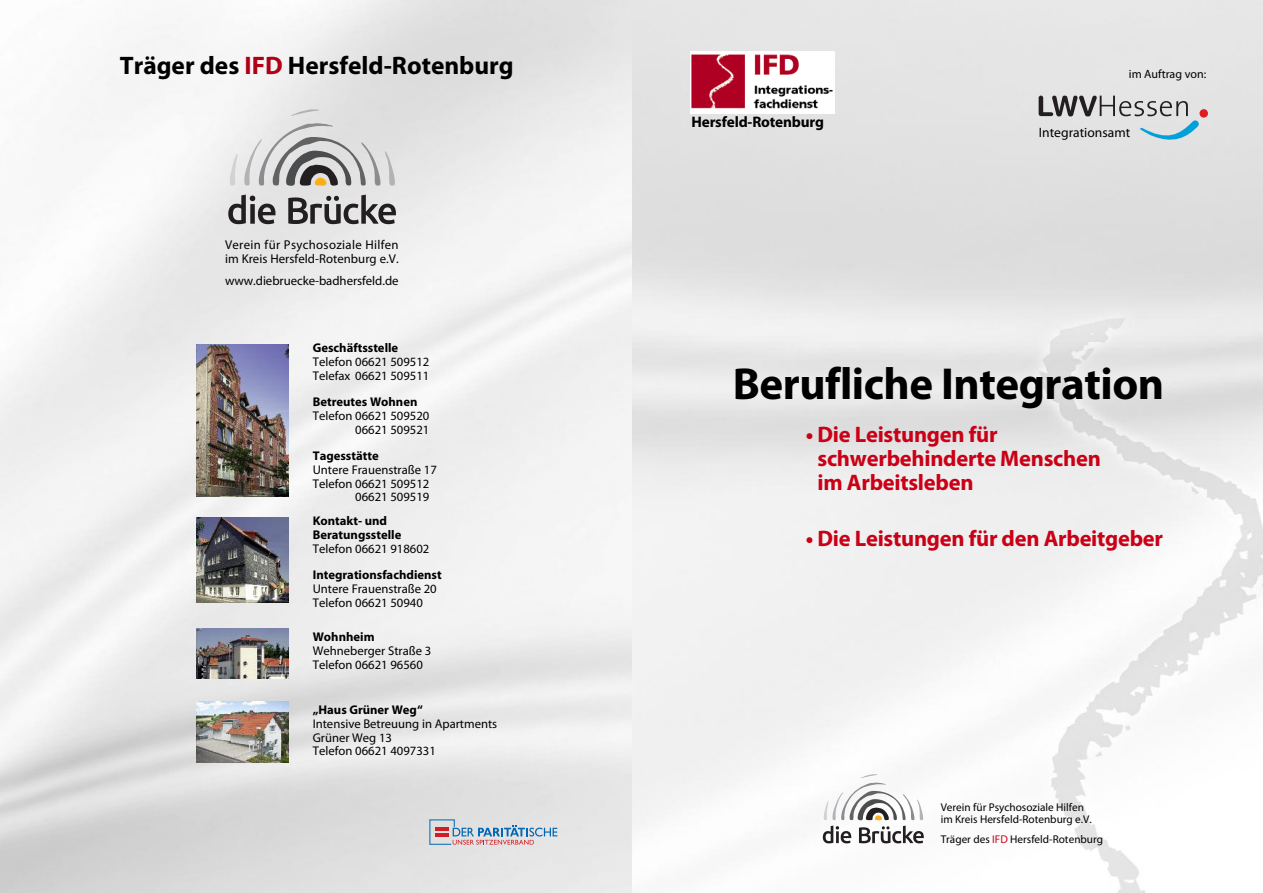
<style>
.page{position:relative;width:1263px;height:893px;background:#fff}
.page>*{position:absolute;margin:0;border:0;box-sizing:border-box;transform-origin:0 0}
.t1{font:700 45px "Myriad Pro";letter-spacing:-.01em;color:#000}
.t2{font:700 25.35px "Myriad Pro";color:#000}
.t3{font:700 22.5px/24px "Myriad Pro";letter-spacing:-.01em;color:#ca0016}
.t4{font:700 15.3px "Myriad Pro";letter-spacing:-.01em;color:#000}
.t5{font:13.65px "Myriad Pro";color:#000}
.t6{font:12.75px/13.5px "Myriad Pro";letter-spacing:.025em;color:#000}
.t7{font:12.75px "Myriad Pro";letter-spacing:.005em;color:#000}
.t8{font:12.6px/13.6px "Myriad Pro";color:#000}
.t9{font:700 12.6px/13.6px "Myriad Pro";color:#000}
.t10{font:12px "Myriad Pro";color:#000}
.t11{font:11.25px/12px "Myriad Pro";color:#000}
.s1{color:#b10015}
.s2{color:#ca0016}
</style>
<div class="page">
<img style="left:0;top:0;width:1263px;height:893px">
<svg style="left:244px;top:109px;width:151px;height:77px;background:#c9c9c8"></svg>
<svg style="left:230px;top:154px;width:8px;height:32px"></svg>
<svg style="left:228px;top:195px;width:47px;height:29px"></svg>
<svg style="left:288px;top:195px;width:108px;height:29px;background:#959494"></svg>
<svg style="left:823px;top:774px;width:101px;height:69px"></svg>
<svg style="left:430px;top:820px;width:127px;height:25px;background:#c0c0cb"></svg>
<img style="left:197px;top:344px;width:92px;height:153px">
<img style="left:197px;top:517px;width:92px;height:86px">
<img style="left:197px;top:629px;width:92px;height:50px">
<img style="left:197px;top:702px;width:92px;height:61px">
<svg style="left:1031px;top:96px;width:177px;height:44px;background:#c2c6c8"></svg>
<img style="left:690px;top:52px;width:144px;height:61px">
<h2 class="t2" style="left:120px;top:56px;width:395px">Träger des <span class="s1">IFD</span> Hersfeld-Rotenburg</h2>
<p class="t6" style="left:225px;top:239px;width:175px">Verein für Psychosoziale Hilfen im Kreis Hersfeld-Rotenburg e.V.</p>
<p class="t7" style="left:225px;top:276px;width:175px">www.diebruecke-badhersfeld.de</p>
<p class="t9" style="left:313px;top:342px;width:87px">Geschäftsstelle</p>
<p class="t8" style="left:313px;top:356px;width:118px">Telefon 06621 509512<br>Telefax 06621 509511</p>
<p class="t9" style="left:313px;top:396px;width:106px">Betreutes Wohnen</p>
<p class="t8" style="left:313px;top:410px;width:118px;text-align:right">Telefon 06621 509520<br>06621 509521</p>
<p class="t9" style="left:313px;top:450px;width:67px">Tagesstätte</p>
<p class="t8" style="left:313px;top:464px;width:126px">Untere Frauenstraße 17</p>
<p class="t8" style="left:313px;top:477px;width:118px">Telefon 06621 509512</p>
<p class="t8" style="left:355px;top:491px;width:76px">06621 509519</p>
<p class="t9" style="left:313px;top:515px;width:90px">Kontakt- und<br>Beratungsstelle</p>
<p class="t8" style="left:313px;top:543px;width:118px">Telefon 06621 918602</p>
<p class="t9" style="left:313px;top:569px;width:130px">Integrationsfachdienst</p>
<p class="t8" style="left:313px;top:583px;width:126px">Untere Frauenstraße 20<br>Telefon 06621 50940</p>
<p class="t9" style="left:313px;top:631px;width:63px">Wohnheim</p>
<p class="t8" style="left:313px;top:645px;width:120px">Wehneberger Straße 3<br>Telefon 06621 96560</p>
<p class="t9" style="left:313px;top:704px;width:112px">„Haus Grüner Weg“</p>
<p class="t8" style="left:313px;top:718px;width:186px">Intensive Betreuung in Apartments<br>Grüner Weg 13<br>Telefon 06621 4097331</p>
<p class="t4" style="left:691px;top:116px;width:134px">Hersfeld-Rotenburg</p>
<p class="t10" style="left:1129px;top:70px;width:79px">im Auftrag von:</p>
<p class="t5" style="left:1039px;top:128px;width:93px">Integrationsamt</p>
<h1 class="t1" style="left:733px;top:367px;width:433px">Berufliche Integration</h1>
<h3 class="t3" style="left:817px;top:424px;width:285px;text-indent:-12px">• Die Leistungen für schwerbehinderte Menschen im Arbeitsleben</h3>
<h3 class="t3" style="left:806px;top:528px;width:359px">• Die Leistungen für den Arbeitgeber</h3>
<p class="t11" style="left:941px;top:802px;width:153px">Verein für Psychosoziale Hilfen im Kreis Hersfeld-Rotenburg e.V.</p>
<p class="t11" style="left:941px;top:834px;width:164px">Träger des <span class="s2">IFD</span> Hersfeld-Rotenburg</p>
</div>
